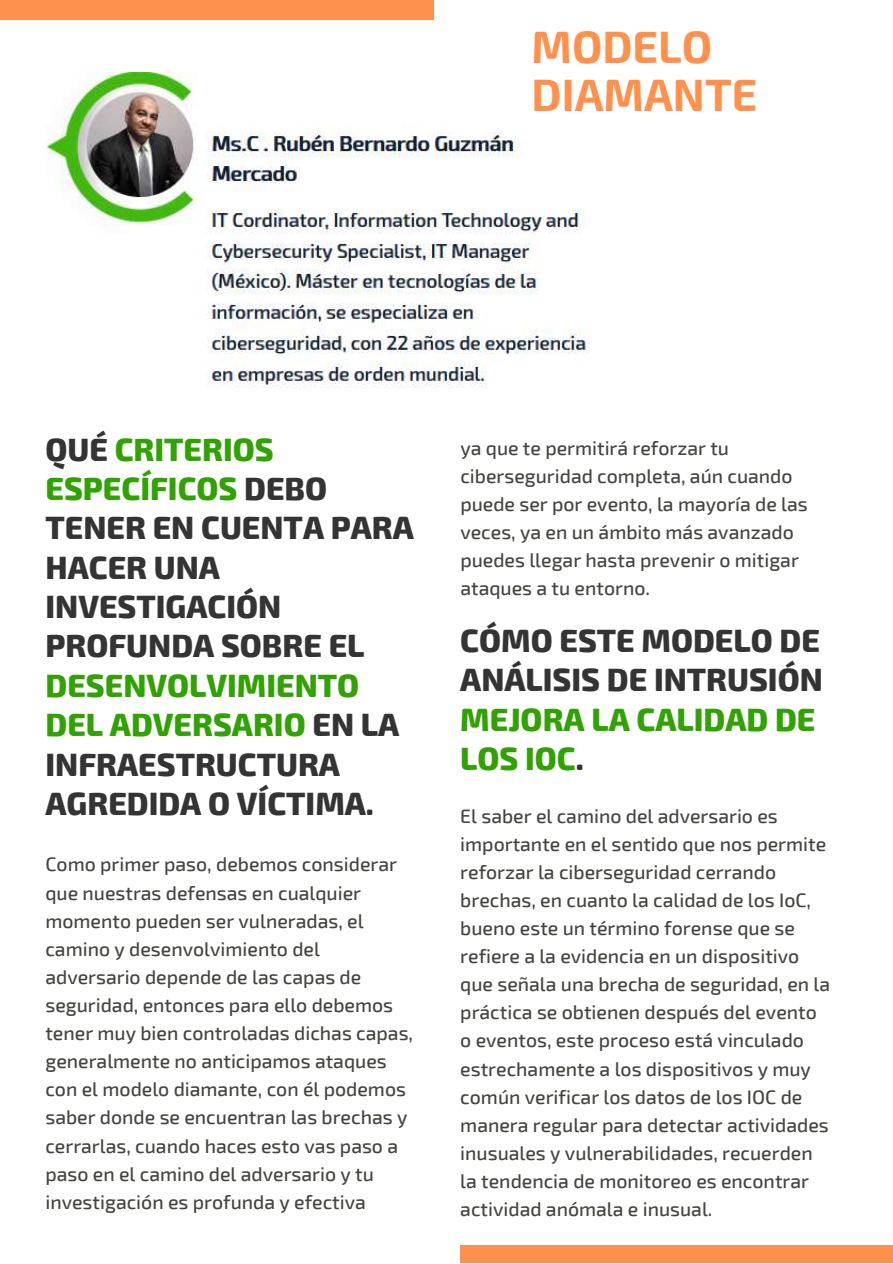
<style>
.page{position:relative;width:893px;height:1264px;background:#fff}
.page>*{position:absolute;margin:0;border:0;box-sizing:border-box;transform-origin:0 0}
.t1{font:700 44.4px/48.3px "Exo 2";color:#ff914d}
.t2{font:800 31.65px/39.3px "Exo 2";color:#343434}
.t3{font:800 31.65px/39.3px "Exo 2";color:#31a203}
.t4{font:500 19.5px/28px "Exo 2";color:#444440}
.s1{color:#31a203}
.s2{color:#343434}
</style>
<div class="page">
<div style="left:460px;top:1245px;width:432px;height:17px;background:#ff914d"></div>
<div style="left:0;top:0;width:434px;height:20px;background:#ff914d"></div>
<img style="left:45px;top:72px;width:545px;height:316px">
<h1 class="t1" style="left:531px;top:21px;width:227px">MODELO<br>DIAMANTE</h1>
<h2 class="t2" style="left:45px;top:428px;width:370px">QUÉ <span class="s1">CRITERIOS<br>ESPECÍFICOS</span> DEBO<br>TENER EN CUENTA PARA<br>HACER UNA<br>INVESTIGACIÓN<br>PROFUNDA SOBRE EL</h2>
<h2 class="t2" style="left:45px;top:664px;width:355px"><span class="s1">DESENVOLVIMIENTO<br>DEL ADVERSARIO</span> EN LA<br>INFRAESTRUCTURA<br>AGREDIDA O VÍCTIMA.</h2>
<p class="t4" style="left:45px;top:849px;width:369px">Como primer paso, debemos considerar que nuestras defensas en cualquier momento pueden ser vulneradas, el camino y desenvolvimiento del adversario depende de las capas de seguridad, entonces para ello debemos tener muy bien controladas dichas capas, generalmente no anticipamos ataques con el modelo diamante, con él podemos saber donde se encuentran las brechas y cerrarlas, cuando haces esto vas paso a paso en el camino del adversario y tu investigación es profunda y efectiva</p>
<p class="t4" style="left:460px;top:433px;width:349px">ya que te permitirá reforzar tu ciberseguridad completa, aún cuando puede ser por evento, la mayoría de las veces, ya en un ámbito más avanzado puedes llegar hasta prevenir o mitigar ataques a tu entorno.</p>
<h2 class="t2" style="left:460px;top:619px;width:364px">CÓMO ESTE MODELO DE<br>ANÁLISIS DE INTRUSIÓN</h2>
<h2 class="t3" style="left:460px;top:697px;width:356px">MEJORA LA CALIDAD DE<br>LOS IOC<span class="s2">.</span></h2>
<p class="t4" style="left:460px;top:800px;width:371px">El saber el camino del adversario es importante en el sentido que nos permite reforzar la ciberseguridad cerrando brechas, en cuanto la calidad de los IoC, bueno este un término forense que se refiere a la evidencia en un dispositivo que señala una brecha de seguridad, en la práctica se obtienen después del evento o eventos, este proceso está vinculado estrechamente a los dispositivos y muy común verificar los datos de los IOC de manera regular para detectar actividades inusuales y vulnerabilidades, recuerden la tendencia de monitoreo es encontrar actividad anómala e inusual.</p>
</div>
